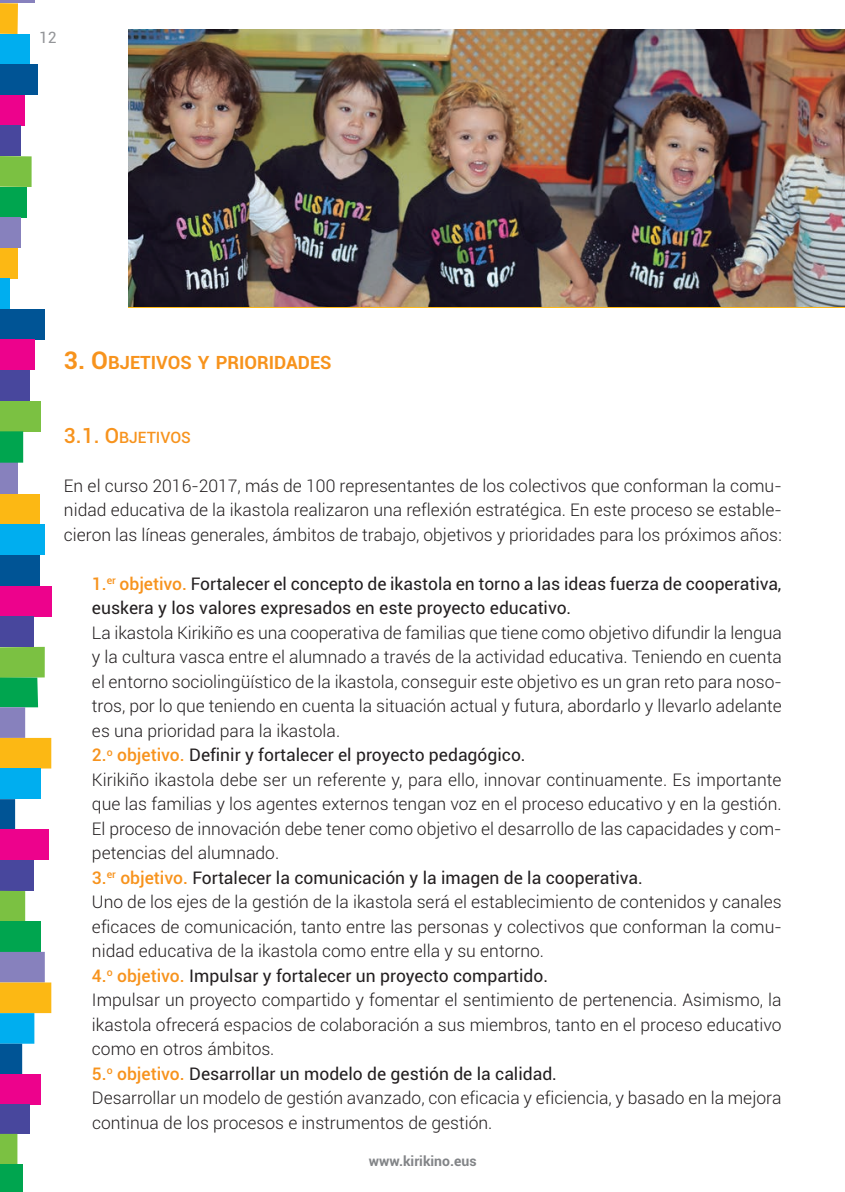
<style>
.page{position:relative;width:845px;height:1192px;background:#fff}
.page>*{position:absolute;margin:0;border:0;box-sizing:border-box;transform-origin:0 0}
.t1{font:700 18.38px "Roboto";color:#f7931d}
.t2{font:300 17.5px/24.5px "Roboto";color:#231f20;text-align:justify}
.t3{font:17.5px/24.5px "Roboto";color:#231f20}
.t4{font:500 15.75px "Roboto";color:#f7931d}
.t5{font:15.75px "Roboto";color:#939598}
.t6{font:700 14px "Roboto";color:#828487}
.s1{font-size:24.5px}
.s2{font-size:21px}
.s3{font-weight:500;color:#f7931d}
.s4{font-weight:400}
</style>
<div class="page">
<div style="left:0;top:463px;width:17px;height:31px;background:#8781bd"></div>
<div style="left:0;top:494px;width:40px;height:31px;background:#fcb814"></div>
<div style="left:0;top:525px;width:45px;height:30px;background:#00aeef"></div>
<div style="left:0;top:555px;width:40px;height:31px;background:#005495"></div>
<div style="left:0;top:586px;width:51px;height:31px;background:#ed028c"></div>
<div style="left:0;top:616px;width:33px;height:31px;background:#48479d"></div>
<svg style="left:0;top:647px;width:45px;height:60px"></svg>
<div style="left:0;top:707px;width:25px;height:31px;background:#8781bd"></div>
<div style="left:0;top:738px;width:51px;height:30px;background:#fcb814"></div>
<div style="left:0;top:768px;width:40px;height:31px;background:#00aeef"></div>
<div style="left:0;top:799px;width:15px;height:31px;background:#005495"></div>
<div style="left:0;top:830px;width:49px;height:30px;background:#ed028c"></div>
<div style="left:0;top:860px;width:33px;height:31px;background:#48479d"></div>
<div style="left:0;top:891px;width:25px;height:31px;background:#7bc142"></div>
<div style="left:0;top:921px;width:40px;height:31px;background:#00a54f"></div>
<div style="left:0;top:952px;width:45px;height:30px;background:#8781bd"></div>
<div style="left:0;top:982px;width:51px;height:31px;background:#fcb814"></div>
<div style="left:0;top:1013px;width:34px;height:31px;background:#00aeef"></div>
<div style="left:0;top:1044px;width:22px;height:30px;background:#005495"></div>
<div style="left:0;top:1074px;width:40px;height:31px;background:#ed028c"></div>
<div style="left:0;top:1105px;width:30px;height:29px;background:#48479d"></div>
<div style="left:0;top:1134px;width:17px;height:30px;background:#7bc142"></div>
<div style="left:0;top:1164px;width:22px;height:28px;background:#00a54f"></div>
<hr style="left:0;top:0;width:34px;height:3px;background:#8781bd">
<div style="left:0;top:3px;width:18px;height:31px;background:#fcb814"></div>
<div style="left:0;top:34px;width:30px;height:30px;background:#00aeef"></div>
<div style="left:0;top:64px;width:37px;height:31px;background:#005495"></div>
<div style="left:0;top:95px;width:24px;height:31px;background:#ed028c"></div>
<div style="left:0;top:126px;width:21px;height:30px;background:#48479d"></div>
<div style="left:0;top:156px;width:32px;height:31px;background:#7bc142"></div>
<div style="left:0;top:187px;width:27px;height:30px;background:#00a54f"></div>
<div style="left:0;top:217px;width:21px;height:31px;background:#8781bd"></div>
<div style="left:0;top:248px;width:17px;height:30px;background:#fcb814"></div>
<div style="left:0;top:278px;width:10px;height:31px;background:#00aeef"></div>
<div style="left:0;top:309px;width:45px;height:31px;background:#005495"></div>
<div style="left:0;top:339px;width:34px;height:31px;background:#ed028c"></div>
<div style="left:0;top:370px;width:30px;height:31px;background:#48479d"></div>
<div style="left:0;top:401px;width:40px;height:30px;background:#7bc142"></div>
<div style="left:0;top:431px;width:23px;height:32px;background:#00a54f"></div>
<img style="left:128px;top:29px;width:717px;height:278px">
<p class="t5" style="left:39px;top:28px;width:19px">12</p>
<p class="t1" style="left:64px;top:352px;width:269px"><span class="s1">3. O</span>BJETIVOS Y PRIORIDADES</p>
<p class="t4" style="left:64px;top:428px;width:128px"><span class="s2">3.1. O</span>BJETIVOS</p>
<p class="t2" style="left:64px;top:473px;width:719px">En el curso 2016-2017, más de 100 representantes de los colectivos que conforman la comu&shy;nidad educativa de la ikastola realizaron una reflexión estratégica. En este proceso se estable&shy;cieron las líneas generales, ámbitos de trabajo, objetivos y prioridades para los próximos años:</p>
<p class="t3" style="left:92px;top:571px;width:691px"><span class="s3">1.</span><sup>er</sup> <span class="s3">objetivo.</span> Fortalecer el concepto de ikastola en torno a las ideas fuerza de cooperativa, euskera y los valores expresados en este proyecto educativo.</p>
<p class="t2" style="left:92px;top:620px;width:691px;text-align:left">La ikastola Kirikiño es una cooperativa de familias que tiene como objetivo difundir la lengua y la cultura vasca entre el alumnado a través de la actividad educativa. Teniendo en cuenta el entorno sociolingüístico de la ikastola, conseguir este objetivo es un gran reto para noso&shy;tros, por lo que teniendo en cuenta la situación actual y futura, abordarlo y llevarlo adelante es una prioridad para la ikastola.<br><span class="s3">2.</span><sup>o</sup> <span class="s3">objetivo.</span> <span class="s4">Definir y fortalecer el proyecto pedagógico.<br></span>Kirikiño ikastola debe ser un referente y, para ello, innovar continuamente. Es importante que las familias y los agentes externos tengan voz en el proceso educativo y en la gestión.<br>El proceso de innovación debe tener como objetivo el desarrollo de las capacidades y com&shy;petencias del alumnado.<br><span class="s3">3.</span><sup>er</sup> <span class="s3">objetivo.</span> <span class="s4">Fortalecer la comunicación y la imagen de la cooperativa.<br></span>Uno de los ejes de la gestión de la ikastola será el establecimiento de contenidos y canales eficaces de comunicación, tanto entre las personas y colectivos que conforman la comu&shy;nidad educativa de la ikastola como entre ella y su entorno.<br><span class="s3">4.</span><sup>o</sup> <span class="s3">objetivo.</span> <span class="s4">Impulsar y fortalecer un proyecto compartido.<br></span>Impulsar un proyecto compartido y fomentar el sentimiento de pertenencia. Asimismo, la ikastola ofrecerá espacios de colaboración a sus miembros, tanto en el proceso educativo como en otros ámbitos.<br><span class="s3">5.</span><sup>o</sup> <span class="s3">objetivo.</span> <span class="s4">Desarrollar un modelo de gestión de la calidad.<br></span>Desarrollar un modelo de gestión avanzado, con eficacia y eficiencia, y basado en la mejora continua de los procesos e instrumentos de gestión.</p>
<p class="t6" style="left:369px;top:1152px;width:109px">www.kirikino.eus</p>
</div>
